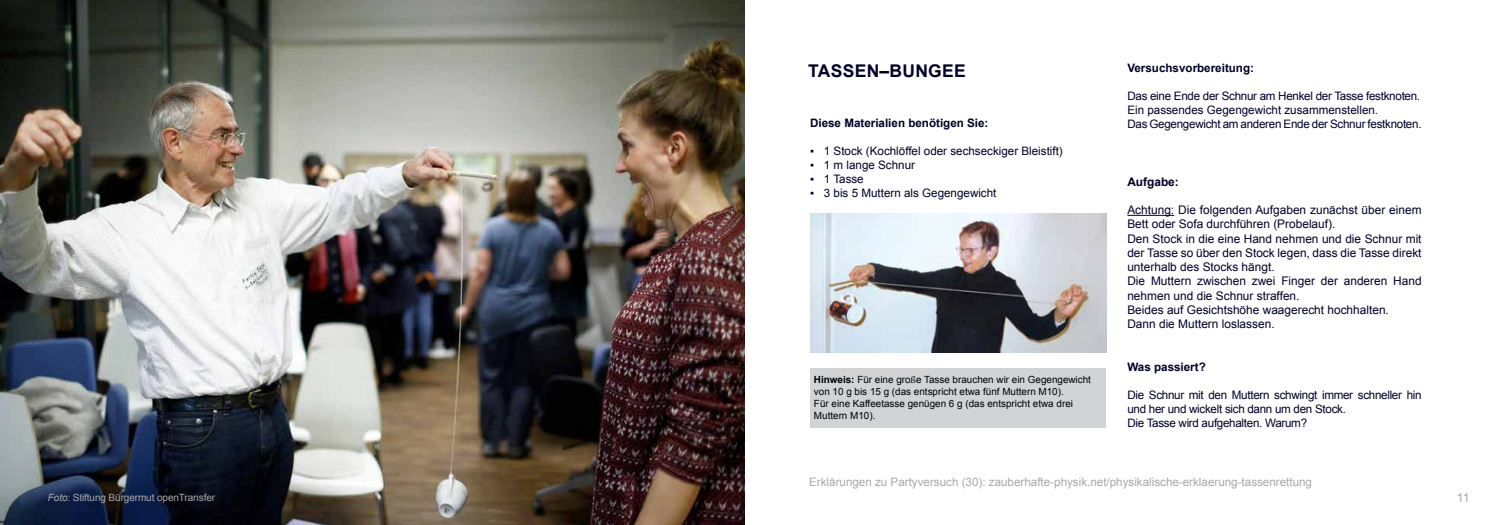
<style>
.page{position:relative;width:1489px;height:525px;background:#fff}
.page>*{position:absolute;margin:0;border:0;box-sizing:border-box;transform-origin:0 0}
.t1{font:700 17.5px "Arial";letter-spacing:.015em;color:#000029}
.t2{font:12.5px "Arial";color:#a7a9ac}
.t3{font:11.88px/14.2px "Arial";color:#000029}
.t4{font:700 11.88px "Arial";color:#000029}
.t5{font:11.62px/14.1px "Arial";letter-spacing:-.025em;color:#000029}
.t6{font:11.62px "Arial";color:#a7a9ac}
.t7{font:11.62px "Arial";color:#000029}
.t8{font:700 11.62px "Arial";color:#000029}
.t9{font:10px "Arial";letter-spacing:-.01em;color:#a7a9ac}
.t10{font:9.88px/11.9px "Arial";color:#000}
.s1{font-style:italic}
.s2{font-weight:700}
.s3{font-family:"Minion Pro"}
</style>
<div class="page">
<hr style="left:1127px;top:215px;width:47px;height:1px;background:#000029">
<img style="left:0;top:0;width:744px;height:524px">
<div style="left:810px;top:368px;width:296px;height:59px;background:#d1d3d4"></div>
<img style="left:810px;top:213px;width:296px;height:140px">
<p class="t9" style="left:48px;top:491px;width:169px"><span class="s1">Foto:</span> Stiftung Bürgermut openTransfer</p>
<h1 class="t1" style="left:808px;top:59px;width:159px">TASSEN–BUNGEE</h1>
<p class="t8" style="left:1127px;top:60px;width:128px">Versuchsvorbereitung:</p>
<p class="t5" style="left:1127px;top:89px;width:296px">Das eine Ende der Schnur am Henkel der Tasse festknoten.<br>Ein passendes Gegengewicht zusammenstellen.<br>Das Gegengewicht am anderen Ende der Schnur festknoten.</p>
<p class="t8" style="left:810px;top:115px;width:180px">Diese Materialien benötigen Sie:</p>
<p class="t7" style="left:810px;top:143px;width:254px">▪ 1 Stock (Kochlöffel oder sechseckiger Bleistift)</p>
<p class="t7" style="left:810px;top:157px;width:106px">▪ 1 m lange Schnur</p>
<p class="t5" style="left:810px;top:172px;width:55px">▪ 1 Tasse</p>
<p class="t7" style="left:810px;top:185px;width:188px">▪ 3 bis 5 Muttern als Gegengewicht</p>
<p class="t4" style="left:1127px;top:173px;width:53px">Aufgabe:</p>
<p class="t3" style="left:1127px;top:203px;width:296px">Achtung: Die folgenden Aufgaben zunächst über einem Bett oder Sofa durchführen (Probelauf).<br>Den Stock in die eine Hand nehmen und die Schnur mit der Tasse so über den Stock legen, dass die Tasse direkt unterhalb des Stocks hängt.<br>Die Muttern zwischen zwei Finger der anderen Hand nehmen und die Schnur straffen.<br>Beides auf Gesichtshöhe waagerecht hochhalten.<br>Dann die Muttern loslassen.</p>
<p class="t8" style="left:1127px;top:358px;width:80px">Was passiert?</p>
<p class="t5" style="left:1127px;top:387px;width:296px">Die Schnur mit den Muttern schwingt immer schneller hin und her und wickelt sich dann um den Stock.<br>Die Tasse wird aufgehalten. Warum?</p>
<p class="t10" style="left:814px;top:373px;width:278px"><span class="s2">Hinweis:</span> Für eine gro<span class="s3">ß</span>e Tasse brauchen wir ein Gegengewicht von 10 g bis 15 g (das entspricht etwa fünf Muttern M10).<br>Für eine Kaffeetasse genügen 6 g (das entspricht etwa drei Muttern M10).</p>
<p class="t6" style="left:809px;top:473px;width:504px">Erklärungen zu Partyversuch (30): zauberhafte-physik.net/physikalische-erklaerung-tassenrettung</p>
<p class="t2" style="left:1456px;top:489px;width:14px">11</p>
</div>
